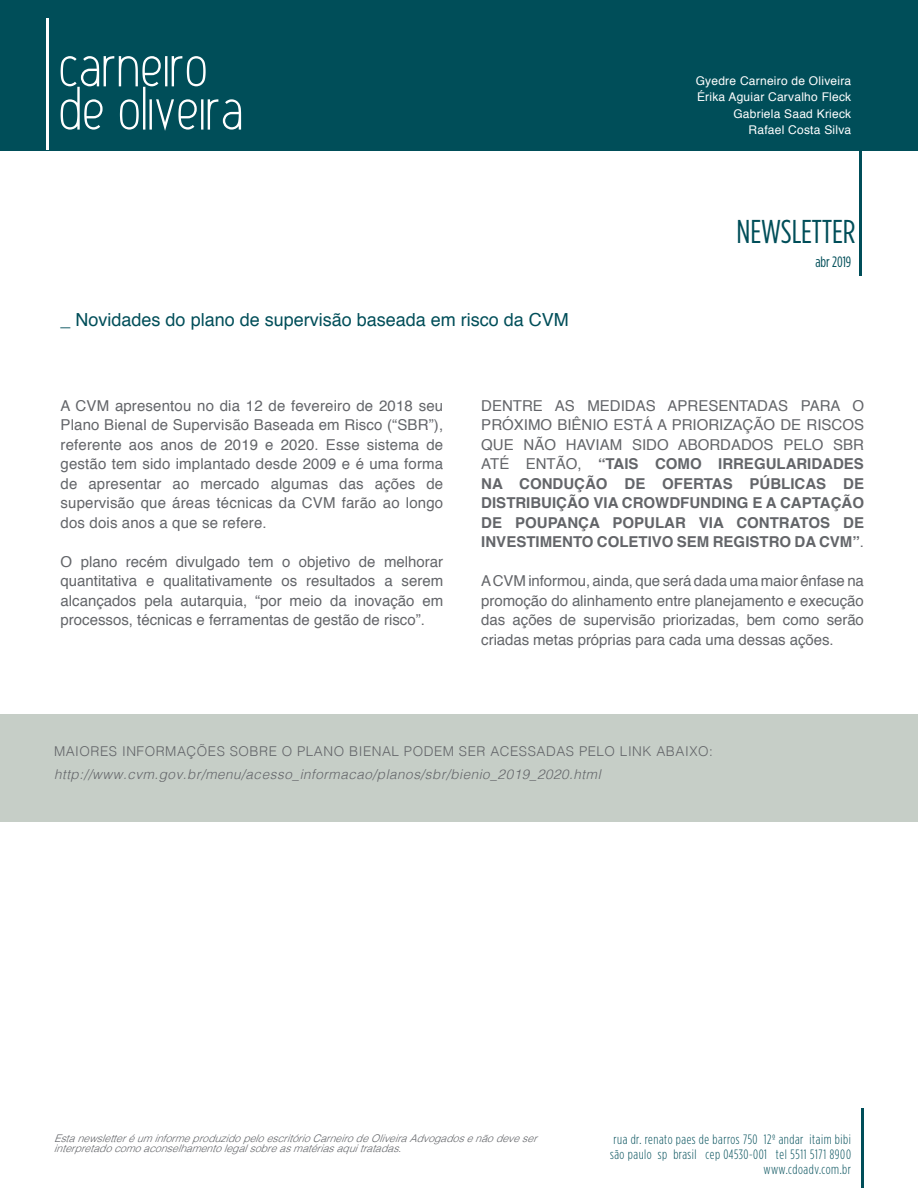
<style>
.page{position:relative;width:918px;height:1188px;background:#fff}
.page>*{position:absolute;margin:0;border:0;box-sizing:border-box;transform-origin:0 0}
.t1{font:33px "Gotham Condensed";color:#004e59}
.t2{font:18px "Helvetica";color:#004e59}
.t3{font:15px/19.5px "Helvetica";color:#636569;text-align:justify}
.t4{font:700 15px/19.5px "Helvetica";color:#636569;text-align:justify}
.t5{font:15px "Gotham Condensed";color:#004e59}
.t6{font:300 13.5px/15px "Gotham Condensed";letter-spacing:.04em;color:#004e59;text-align:right}
.t7{font:italic 300 13.5px "Helvetica";letter-spacing:.04em;color:#636569}
.t8{font:300 13.5px "Helvetica";letter-spacing:.04em;color:#636569}
.t9{font:12px/16.5px "Helvetica";letter-spacing:.02em;color:#fff;text-align:right}
.t10{font:italic 300 10.5px/10.5px "Helvetica";color:#636569}
.s1{font-weight:400}
</style>
<div class="page">
<div style="left:0;top:0;width:918px;height:150px;background:#004e59"></div>
<hr style="left:47px;top:18px;width:2px;height:132px;background:#fff">
<svg style="left:61px;top:56px;width:180px;height:75px"></svg>
<hr style="left:862px;top:1108px;width:2px;height:80px;background:#004e59">
<hr style="left:860px;top:144px;width:2px;height:131px;background:#004e59">
<div style="left:0;top:714px;width:918px;height:107px;background:#c6cec7"></div>
<p class="t9" style="left:696px;top:73px;width:157px">Gyedre Carneiro de Oliveira<br>Érika Aguiar Carvalho Fleck<br>Gabriela Saad Krieck<br>Rafael Costa Silva</p>
<h1 class="t1" style="left:736px;top:213px;width:121px">NEWSLETTER</h1>
<p class="t2" style="left:61px;top:306px;width:510px">_ Novidades do plano de supervisão baseada em risco da CVM</p>
<p class="t5" style="left:815px;top:253px;width:37px">abr 2019</p>
<p class="t3" style="left:61px;top:396px;width:384px">A CVM apresentou no dia 12 de fevereiro de 2018 seu Plano Bienal de Supervisão Baseada em Risco (“SBR”), referente aos anos de 2019 e 2020. Esse sistema de gestão tem sido implantado desde 2009 e é uma forma de apresentar ao mercado algumas das ações de supervisão que áreas técnicas da CVM farão ao longo dos dois anos a que se refere.</p>
<p class="t3" style="left:61px;top:552px;width:384px">O plano recém divulgado tem o objetivo de melhorar quantitativa e qualitativamente os resultados a serem alcançados pela autarquia, “por meio da inovação em processos, técnicas e ferramentas de gestão de risco”.</p>
<p class="t4" style="left:481px;top:396px;width:384px"><span class="s1">DENTRE AS MEDIDAS APRESENTADAS PARA O PRÓXIMO BIÊNIO ESTÁ A PRIORIZAÇÃO DE RISCOS QUE NÃO HAVIAM SIDO ABORDADOS PELO SBR ATÉ ENTÃO,</span> “TAIS COMO IRREGULARIDADES NA CONDUÇÃO DE OFERTAS PÚBLICAS DE DISTRIBUIÇÃO VIA CROWDFUNDING E A CAPTAÇÃO DE POUPANÇA POPULAR VIA CONTRATOS DE INVESTIMENTO COLETIVO SEM REGISTRO DA CVM”<span class="s1">.</span></p>
<p class="t3" style="left:481px;top:572px;width:384px">A CVM informou, ainda, que será dada uma maior ênfase na promoção do alinhamento entre planejamento e execução das ações de supervisão priorizadas, bem como serão criadas metas próprias para cada uma dessas ações.</p>
<p class="t8" style="left:54px;top:739px;width:660px">MAIORES INFORMAÇÕES SOBRE O PLANO BIENAL PODEM SER ACESSADAS PELO LINK ABAIXO:</p>
<p class="t7" style="left:54px;top:763px;width:548px">http://www.cvm.gov.br/menu/acesso_informacao/planos/sbr/bienio_2019_2020.html</p>
<p class="t10" style="left:54px;top:1132px;width:487px">Esta newsletteré um informe produzido pelo escritório Carneiro de Oliveira Advogados e não deve ser interpretado como aconselhamento legal sobre as matérias aqui tratadas.</p>
<p class="t6" style="left:610px;top:1132px;width:242px">rua dr. renato paes de barros 750 12º andar itaim bibi são paulo sp brasil cep 04530-001 tel 5511 5171 8900 www.cdoadv.com.br</p>
</div>
